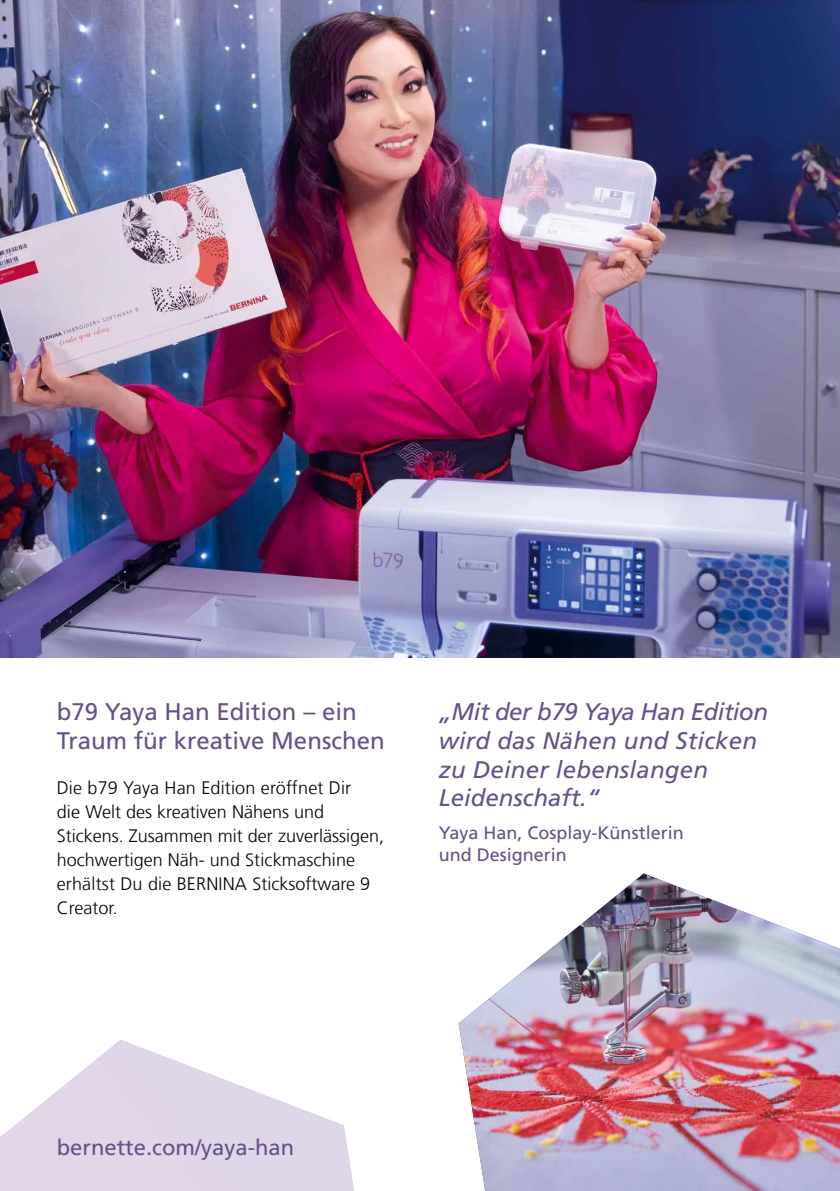
<style>
.page{position:relative;width:840px;height:1191px;background:#fff}
.page>*{position:absolute;margin:0;border:0;box-sizing:border-box;transform-origin:0 0}
.t1{font:italic 24px/28.8px "Frutiger LT Com";letter-spacing:.01em;color:#65508a}
.t2{font:24px/28.8px "Frutiger LT Com";color:#65508a}
.t3{font:22px "Frutiger LT Com";color:#65508a}
.t4{font:300 18px/24px "Frutiger LT Com";color:#000}
.t5{font:18px/21.6px "Frutiger LT Com";color:#65508a}
</style>
<div class="page">
<img style="left:0;top:0;width:839px;height:658px">
<img style="left:809px;top:559px;width:30px;height:99px">
<svg style="left:0;top:1040px;width:354px;height:151px"></svg>
<img style="left:458px;top:873px;width:381px;height:318px">
<h1 class="t2" style="left:57px;top:697px;width:329px">b79 Yaya Han Edition – ein<br>Traum für kreative Menschen</h1>
<p class="t4" style="left:57px;top:776px;width:329px">Die b79 Yaya Han Edition eröffnet Dir<br>die Welt des kreativen Nähens und Stickens. Zusammen mit der zuverlässigen, hochwertigen Näh- und Stickmaschine erhältst Du die BERNINA Sticksoftware 9<br>Creator.</p>
<h1 class="t1" style="left:438px;top:697px;width:330px">„Mit der b79 Yaya Han Edition wird das Nähen und Sticken zu Deiner lebenslangen<br>Leidenschaft.“</h1>
<p class="t5" style="left:438px;top:822px;width:246px">Yaya Han, Cosplay-Künstlerin und Designerin</p>
<p class="t3" style="left:57px;top:1134px;width:239px">bernette.com/yaya-han</p>
</div>
